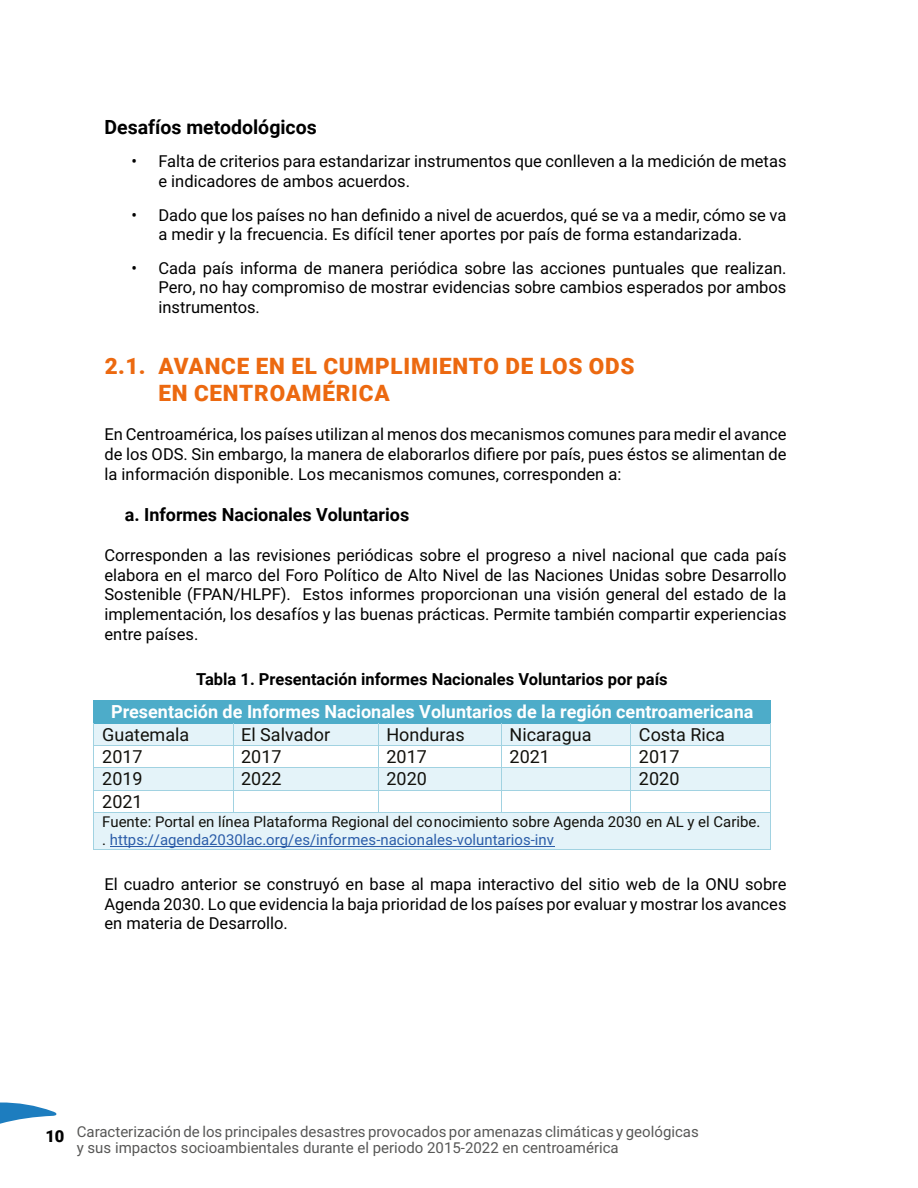
<style>
.page{position:relative;width:918px;height:1188px;background:#fff}
.page>*{position:absolute;margin:0;border:0;box-sizing:border-box;transform-origin:0 0}
.t1{font:900 22.5px/27px "Roboto";letter-spacing:.035em;color:#ec6910}
.t2{font:700 19.5px "Roboto";color:#000}
.t3{font:18px "Roboto";color:#12110c}
.t4{font:700 18px "Roboto";color:#fff}
.t5{font:700 18px "Roboto";color:#000}
.t6{font:16.5px/19.8px "Roboto";color:#000;text-align:justify}
.t7{font:700 16.5px "Roboto";color:#000}
.t8{font:900 16.5px "Roboto";color:#000}
.t9{font:15px/16.5px "Roboto";color:#575756}
.t10{font:15px/18px "Roboto";color:#12110c}
.s1{color:#2b5da9}
</style>
<div class="page">
<svg style="left:0;top:1102px;width:56px;height:22px"></svg>
<div style="left:95px;top:701px;width:675px;height:22px;background:#4dacc9"></div>
<hr style="left:94px;top:700px;width:676px;height:1px;background:#4dacc9">
<div style="left:95px;top:724px;width:138px;height:21px;background:#e4f3f9"></div>
<div style="left:233px;top:724px;width:145px;height:21px;background:#e4f3f9"></div>
<div style="left:379px;top:724px;width:122px;height:21px;background:#e4f3f9"></div>
<div style="left:502px;top:724px;width:129px;height:21px;background:#e4f3f9"></div>
<div style="left:631px;top:724px;width:139px;height:21px;background:#e4f3f9"></div>
<hr style="left:94px;top:723px;width:139px;height:1px;background:#4dacc9">
<hr style="left:233px;top:723px;width:145px;height:1px;background:#4dacc9">
<hr style="left:379px;top:723px;width:122px;height:1px;background:#4dacc9">
<hr style="left:502px;top:723px;width:129px;height:1px;background:#4dacc9">
<hr style="left:631px;top:723px;width:139px;height:1px;background:#4dacc9">
<hr style="left:94px;top:745px;width:139px;height:1px;background:#a1d2e1">
<hr style="left:233px;top:745px;width:145px;height:1px;background:#a1d2e1">
<hr style="left:379px;top:745px;width:122px;height:1px;background:#a1d2e1">
<hr style="left:502px;top:745px;width:129px;height:1px;background:#a1d2e1">
<hr style="left:631px;top:745px;width:139px;height:1px;background:#a1d2e1">
<div style="left:95px;top:768px;width:138px;height:22px;background:#e4f3f9"></div>
<div style="left:233px;top:768px;width:145px;height:22px;background:#e4f3f9"></div>
<div style="left:379px;top:768px;width:122px;height:22px;background:#e4f3f9"></div>
<div style="left:502px;top:768px;width:129px;height:22px;background:#e4f3f9"></div>
<div style="left:631px;top:768px;width:139px;height:22px;background:#e4f3f9"></div>
<hr style="left:94px;top:768px;width:139px;height:1px;background:#a1d2e1">
<hr style="left:233px;top:768px;width:145px;height:1px;background:#a1d2e1">
<hr style="left:379px;top:768px;width:122px;height:1px;background:#a1d2e1">
<hr style="left:502px;top:768px;width:129px;height:1px;background:#a1d2e1">
<hr style="left:631px;top:768px;width:139px;height:1px;background:#a1d2e1">
<hr style="left:94px;top:790px;width:139px;height:1px;background:#a1d2e1">
<hr style="left:233px;top:790px;width:145px;height:1px;background:#a1d2e1">
<hr style="left:379px;top:790px;width:122px;height:1px;background:#a1d2e1">
<hr style="left:502px;top:790px;width:129px;height:1px;background:#a1d2e1">
<hr style="left:631px;top:790px;width:139px;height:1px;background:#a1d2e1">
<div style="left:95px;top:813px;width:675px;height:36px;background:#e4f3f9"></div>
<hr style="left:110px;top:846px;width:444px;height:1px;background:#2b5da9">
<svg style="left:94px;top:701px;width:1px;height:89px"></svg>
<hr style="left:94px;top:812px;width:139px;height:1px;background:#a1d2e1">
<svg style="left:233px;top:723px;width:1px;height:89px"></svg>
<hr style="left:233px;top:812px;width:145px;height:1px;background:#a1d2e1">
<svg style="left:378px;top:723px;width:1px;height:90px"></svg>
<hr style="left:379px;top:812px;width:122px;height:1px;background:#a1d2e1">
<svg style="left:501px;top:723px;width:1px;height:90px"></svg>
<hr style="left:502px;top:812px;width:129px;height:1px;background:#a1d2e1">
<hr style="left:631px;top:812px;width:139px;height:1px;background:#a1d2e1">
<svg style="left:770px;top:700px;width:1px;height:113px"></svg>
<hr style="left:94px;top:813px;width:1px;height:36px;background:#a1d2e1">
<hr style="left:94px;top:849px;width:676px;height:1px;background:#a1d2e1">
<hr style="left:770px;top:813px;width:1px;height:36px;background:#a1d2e1">
<p class="t2" style="left:104px;top:114px;width:214px">Desafíos metodológicos</p>
<p class="t6" style="left:158px;top:151px;width:630px;text-indent:-27px">• Falta de criterios para estandarizar instrumentos que conlleven a la medición de metas e indicadores de ambos acuerdos.</p>
<p class="t6" style="left:158px;top:204px;width:630px;text-indent:-27px">• Dado que los países no han definido a nivel de acuerdos, qué se va a medir, cómo se va a medir y la frecuencia. Es difícil tener aportes por país de forma estandarizada.</p>
<p class="t6" style="left:158px;top:257px;width:630px;text-indent:-27px">• Cada país informa de manera periódica sobre las acciones puntuales que realizan.<br>Pero, no hay compromiso de mostrar evidencias sobre cambios esperados por ambos instrumentos.</p>
<h1 class="t1" style="left:158px;top:351px;width:478px;text-indent:-54px">2.1. AVANCE EN EL CUMPLIMIENTO DE LOS ODS<br>EN CENTROAMÉRICA</h1>
<p class="t6" style="left:104px;top:424px;width:684px">En Centroamérica, los países utilizan al menos dos mecanismos comunes para medir el avance de los ODS. Sin embargo, la manera de elaborarlos difiere por país, pues éstos se alimentan de la información disponible. Los mecanismos comunes, corresponden a:</p>
<p class="t5" style="left:125px;top:502px;width:286px">a. Informes Nacionales Voluntarios</p>
<p class="t6" style="left:104px;top:544px;width:684px">Corresponden a las revisiones periódicas sobre el progreso a nivel nacional que cada país elabora en el marco del Foro Político de Alto Nivel de las Naciones Unidas sobre Desarrollo Sostenible (FPAN/HLPF). Estos informes proporcionan una visión general del estado de la implementación, los desafíos y las buenas prácticas. Permite también compartir experiencias entre países.</p>
<p class="t7" style="left:196px;top:668px;width:473px">Tabla 1. Presentación informes Nacionales Voluntarios por país</p>
<p class="t4" style="left:111px;top:699px;width:644px">Presentación de Informes Nacionales Voluntarios de la región centroamericana</p>
<p class="t3" style="left:102px;top:722px;width:89px">Guatemala</p>
<p class="t3" style="left:241px;top:722px;width:90px">El Salvador</p>
<p class="t3" style="left:386px;top:722px;width:80px">Honduras</p>
<p class="t3" style="left:510px;top:722px;width:84px">Nicaragua</p>
<p class="t3" style="left:639px;top:722px;width:88px">Costa Rica</p>
<p class="t3" style="left:102px;top:744px;width:42px">2017</p>
<p class="t3" style="left:241px;top:744px;width:42px">2017</p>
<p class="t3" style="left:386px;top:744px;width:42px">2017</p>
<p class="t3" style="left:510px;top:744px;width:42px">2021</p>
<p class="t3" style="left:639px;top:744px;width:42px">2017</p>
<p class="t3" style="left:102px;top:766px;width:42px">2019</p>
<p class="t3" style="left:241px;top:766px;width:42px">2022</p>
<p class="t3" style="left:386px;top:766px;width:42px">2020</p>
<p class="t3" style="left:639px;top:766px;width:42px">2020</p>
<p class="t3" style="left:102px;top:789px;width:42px">2021</p>
<p class="t10" style="left:102px;top:812px;width:660px">Fuente: Portal en línea Plataforma Regional del conocimiento sobre Agenda 2030 en AL y el Caribe. . <span class="s1">https://agenda2030lac.org/es/informes-nacionales-voluntarios-inv</span></p>
<p class="t6" style="left:104px;top:873px;width:684px">El cuadro anterior se construyó en base al mapa interactivo del sitio web de la ONU sobre Agenda 2030. Lo que evidencia la baja prioridad de los países por evaluar y mostrar los avances en materia de Desarrollo.</p>
<p class="t8" style="left:45px;top:1125px;width:21px">10</p>
<p class="t9" style="left:77px;top:1122px;width:624px">Caracterización de los principales desastres provocados por amenazas climáticas y geológicas y sus impactos socioambientales durante el periodo 2015-2022 en centroamérica</p>
</div>
